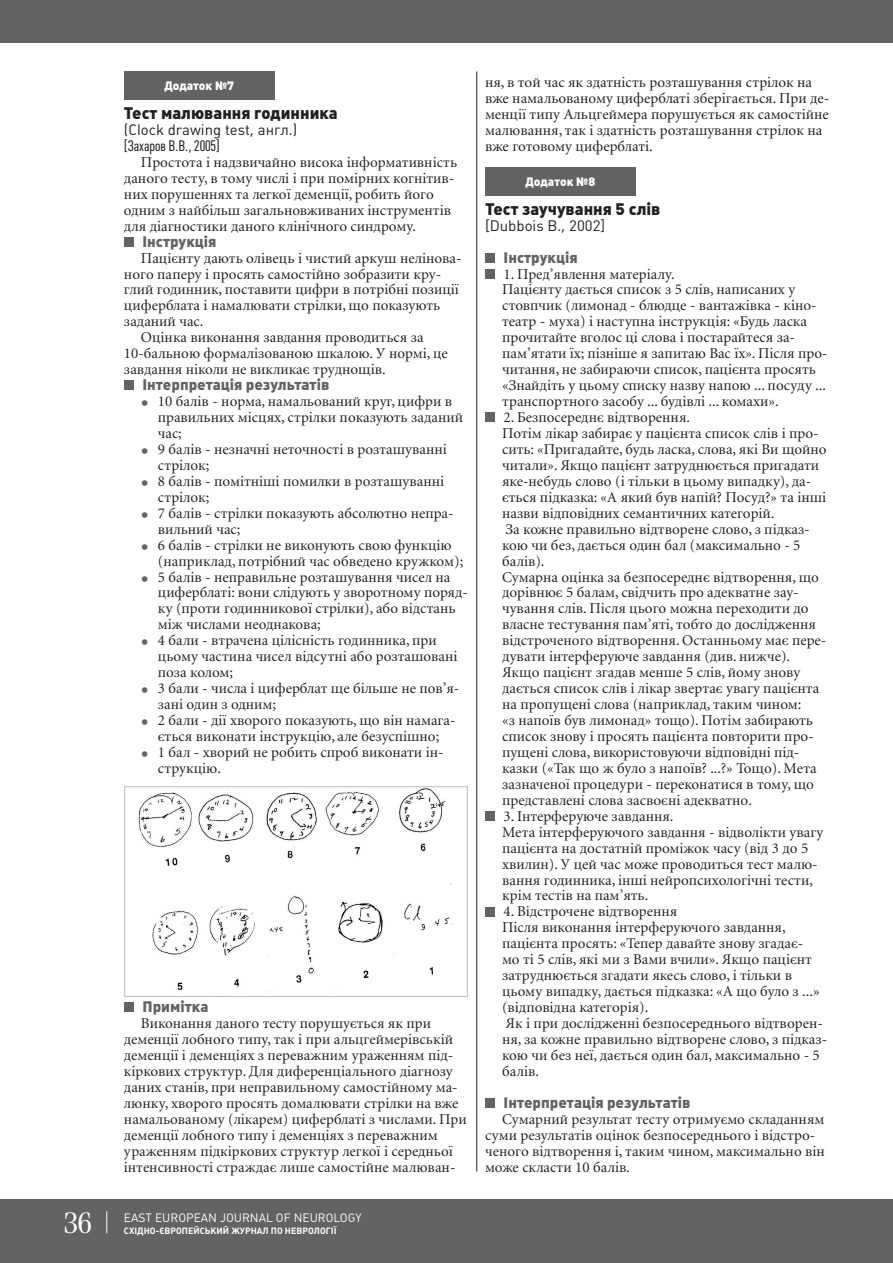
<style>
.page{position:relative;width:893px;height:1263px;background:#fff}
.page>*{position:absolute;margin:0;border:0;box-sizing:border-box;transform-origin:0 0}
.t1{font:30px "Simeiz";color:#fff}
.t2{font:900 16.5px "Plumb";color:#231f20}
.t3{font:15px/15.9px "Minion Cyr";color:#231f20}
.t4{font:900 15px "Plumb";color:#636366}
.t5{font:15px "Plumb";color:#231f20}
.t6{font:15px "Plumb Condensed";color:#231f20}
.t7{font:12px "Plumb";color:#fff}
.t8{font:900 12px "Plumb";color:#fff}
.t9{font:700 9px "Plumb";color:#fff}
.s1{font-size:27px;color:#636366}
</style>
<div class="page">
<div style="left:0;top:1199px;width:893px;height:64px;background:#636366"></div>
<div style="left:0;top:0;width:893px;height:43px;background:#636366"></div>
<svg style="left:107px;top:1211px;width:1px;height:22px"></svg>
<div style="left:124px;top:237px;width:10px;height:10px;background:#636366"></div>
<div style="left:124px;top:381px;width:10px;height:9px;background:#636366"></div>
<div style="left:124px;top:1002px;width:10px;height:10px;background:#636366"></div>
<div style="left:485px;top:253px;width:10px;height:10px;background:#636366"></div>
<div style="left:485px;top:269px;width:10px;height:10px;background:#636366"></div>
<div style="left:485px;top:412px;width:10px;height:10px;background:#636366"></div>
<div style="left:485px;top:811px;width:10px;height:10px;background:#636366"></div>
<div style="left:485px;top:907px;width:10px;height:9px;background:#636366"></div>
<div style="left:485px;top:1098px;width:10px;height:10px;background:#636366"></div>
<hr style="left:476px;top:71px;width:1px;height:1100px;background:#231f20">
<div style="left:124px;top:71px;width:151px;height:28px;background:#636366"></div>
<img style="left:138px;top:788px;width:315px;height:202px">
<div style="left:124px;top:786px;width:344px;height:211px;border:1px solid #bcbdc0"></div>
<div style="left:485px;top:167px;width:151px;height:29px;background:#636366"></div>
<h1 class="t1" style="left:64px;top:1208px;width:30px">36</h1>
<p class="t8" style="left:164px;top:78px;width:71px">Додаток №7</p>
<p class="t2" style="left:124px;top:102px;width:215px">Тест малювання годинника</p>
<p class="t5" style="left:124px;top:121px;width:175px">(Clock drawing test, англ.)</p>
<p class="t6" style="left:124px;top:138px;width:97px">[Захаров В.В., 2005]</p>
<p class="t3" style="left:124px;top:154px;width:335px;text-indent:17px">Простота і надзвичайно висока інформативність даного тесту, в тому числі і при помірних когнітив&shy;них порушеннях та легкої деменції, робить його одним з найбільш загальновживаних інструментів для діагностики даного клінічного синдрому.</p>
<p class="t4" style="left:142px;top:231px;width:76px">Інструкція</p>
<p class="t3" style="left:141px;top:250px;width:322px">Пацієнту дають олівець і чистий аркуш нелінова-</p>
<p class="t3" style="left:124px;top:266px;width:319px">ного паперу і просять самостійно зобразити кру-</p>
<p class="t3" style="left:124px;top:281px;width:336px">глий годинник, поставити цифри в потрібні позиції</p>
<p class="t3" style="left:124px;top:297px;width:318px">циферблата і намалювати стрілки, що показують</p>
<p class="t3" style="left:124px;top:313px;width:81px">заданий час.</p>
<p class="t3" style="left:141px;top:329px;width:284px">Оцінка виконання завдання проводиться за</p>
<p class="t3" style="left:124px;top:345px;width:325px">10-бальною формалізованою шкалою. У нормі, це</p>
<p class="t3" style="left:124px;top:361px;width:263px">завдання ніколи не викликає труднощів.</p>
<p class="t4" style="left:142px;top:375px;width:188px">Інтерпретація результатів</p>
<p class="t3" style="left:158px;top:393px;width:307px;text-indent:-17px"><span class="s1">•</span> 10 балів - норма, намальований круг, цифри в правильних місцях, стрілки показують заданий час;</p>
<p class="t3" style="left:158px;top:441px;width:290px;text-indent:-17px"><span class="s1">•</span> 9 балів - незначні неточності в розташуванні стрілок;</p>
<p class="t3" style="left:158px;top:473px;width:288px;text-indent:-17px"><span class="s1">•</span> 8 балів - помітніші помилки в розташуванні стрілок;</p>
<p class="t3" style="left:158px;top:505px;width:297px;text-indent:-17px"><span class="s1">•</span> 7 балів - стрілки показують абсолютно непра&shy;вильний час;</p>
<p class="t3" style="left:158px;top:537px;width:307px;text-indent:-17px"><span class="s1">•</span> 6 балів - стрілки не виконують свою функцію (наприклад, потрібний час обведено кружком);</p>
<p class="t3" style="left:158px;top:569px;width:312px;text-indent:-17px"><span class="s1">•</span> 5 балів - неправильне розташування чисел на циферблаті: вони слідують у зворотному поряд&shy;ку (проти годинникової стрілки), або відстань між числами неоднакова;</p>
<p class="t3" style="left:158px;top:632px;width:301px;text-indent:-17px"><span class="s1">•</span> 4 бали - втрачена цілісність годинника, при цьому частина чисел відсутні або розташовані поза колом;</p>
<p class="t3" style="left:158px;top:680px;width:303px;text-indent:-17px"><span class="s1">•</span> 3 бали - числа і циферблат ще більше не пов’я&shy;зані один з одним;</p>
<p class="t3" style="left:141px;top:712px;width:316px;text-align:center"><span class="s1">•</span> 2 бали - дії хворого показують, що він намага&shy;ється виконати інструкцію, але безуспішно;</p>
<p class="t3" style="left:158px;top:744px;width:287px;text-indent:-17px"><span class="s1">•</span> 1 бал - хворий не робить спроб виконати ін&shy;струкцію.</p>
<p class="t4" style="left:142px;top:997px;width:68px">Примітка</p>
<p class="t3" style="left:124px;top:1015px;width:344px;text-indent:17px">Виконання даного тесту порушується як при деменції лобного типу, так і при альцгеймерівській деменції і деменціях з переважним ураженням під&shy;кіркових структур. Для диференціального діагнозу даних станів, при неправильному самостійному ма&shy;люнку, хворого просять домалювати стрілки на вже намальованому (лікарем) циферблаті з числами. При деменції лобного типу і деменціях з переважним ураженням підкіркових структур легкої і середньої інтенсивності страждає лише самостійне малюван-</p>
<p class="t7" style="left:124px;top:1210px;width:239px">EAST EUROPEAN JOURNAL OF NEUROLOGY</p>
<p class="t9" style="left:124px;top:1225px;width:214px">СХІДНО-ЄВРОПЕЙСЬКИЙ ЖУРНАЛ ПО НЕВРОЛОГІЇ</p>
<p class="t3" style="left:485px;top:74px;width:346px">ня, в той час як здатність розташування стрілок на вже намальованому циферблаті зберігається. При де&shy;менції типу Альцгеймера порушується як самостійне малювання, так і здатність розташування стрілок на вже готовому циферблаті.</p>
<p class="t8" style="left:526px;top:174px;width:71px">Додаток №8</p>
<p class="t2" style="left:485px;top:198px;width:177px">Тест заучування 5 слів</p>
<p class="t5" style="left:485px;top:217px;width:122px">[Dubbois B., 2002]</p>
<p class="t4" style="left:504px;top:247px;width:76px">Інструкція</p>
<p class="t3" style="left:502px;top:266px;width:327px">1. Пред’явлення матеріалу.<br>Пацієнту дається список з 5 слів, написаних у стовпчик (лимонад - блюдце - вантажівка - кіно&shy;театр - муха) і наступна інструкція: «Будь ласка прочитайте вголос ці слова і постарайтеся за&shy;пам’ятати їх; пізніше я запитаю Вас їх». Після про&shy;читання, не забираючи список, пацієнта просять «Знайдіть у цьому списку назву напою ... посуду ... транспортного засобу ... будівлі ... комахи».</p>
<p class="t3" style="left:502px;top:409px;width:326px">2. Безпосереднє відтворення.<br>Потім лікар забирає у пацієнта список слів і про&shy;сить: «Пригадайте, будь ласка, слова, які Ви щойно читали». Якщо пацієнт затруднюється пригадати яке-небудь слово (і тільки в цьому випадку), да&shy;ється підказка: «А який був напій? Посуд?» та інші назви відповідних семантичних категорій.<br>За кожне правильно відтворене слово, з підказ&shy;кою чи без, дається один бал (максимально - 5 балів).<br>Сумарна оцінка за безпосереднє відтворення, що дорівнює 5 балам, свідчить про адекватне зау&shy;чування слів. Після цього можна переходити до власне тестування пам’яті, тобто до дослідження відстроченого відтворення. Останньому має пере&shy;дувати інтерферуюче завдання (див. нижче).<br>Якщо пацієнт згадав менше 5 слів, йому знову дається список слів і лікар звертає увагу пацієнта на пропущені слова (наприклад, таким чином:<br>«з напоїв був лимонад» тощо). Потім забирають список знову і просять пацієнта повторити про&shy;пущені слова, використовуючи відповідні під&shy;казки («Так що ж було з напоїв? ...?» Тощо). Мета зазначеної процедури - переконатися в тому, що представлені слова засвоєні адекватно.</p>
<p class="t3" style="left:502px;top:808px;width:323px">3. Інтерферуюче завдання.<br>Мета інтерферуючого завдання - відволікти увагу пацієнта на достатній проміжок часу (від 3 до 5 хвилин). У цей час може проводиться тест малю&shy;вання годинника, інші нейропсихологічні тести, крім тестів на пам’ять.</p>
<p class="t3" style="left:502px;top:903px;width:327px">4. Відстрочене відтворення<br>Після виконання інтерферуючого завдання, пацієнта просять: «Тепер давайте знову згадає-<br>мо ті 5 слів, які ми з Вами вчили». Якщо пацієнт затруднюється згадати якесь слово, і тільки в цьому випадку, дається підказка: «А що було з ...» (відповідна категорія).<br>Як і при дослідженні безпосереднього відтворен&shy;ня, за кожне правильно відтворене слово, з підказ&shy;кою чи без неї, дається один бал, максимально - 5 балів.</p>
<p class="t4" style="left:504px;top:1092px;width:188px">Інтерпретація результатів</p>
<p class="t3" style="left:485px;top:1111px;width:341px;text-indent:17px">Сумарний результат тесту отримуємо складанням суми результатів оцінок безпосереднього і відстро&shy;ченого відтворення і, таким чином, максимально він може скласти 10 балів.</p>
</div>
